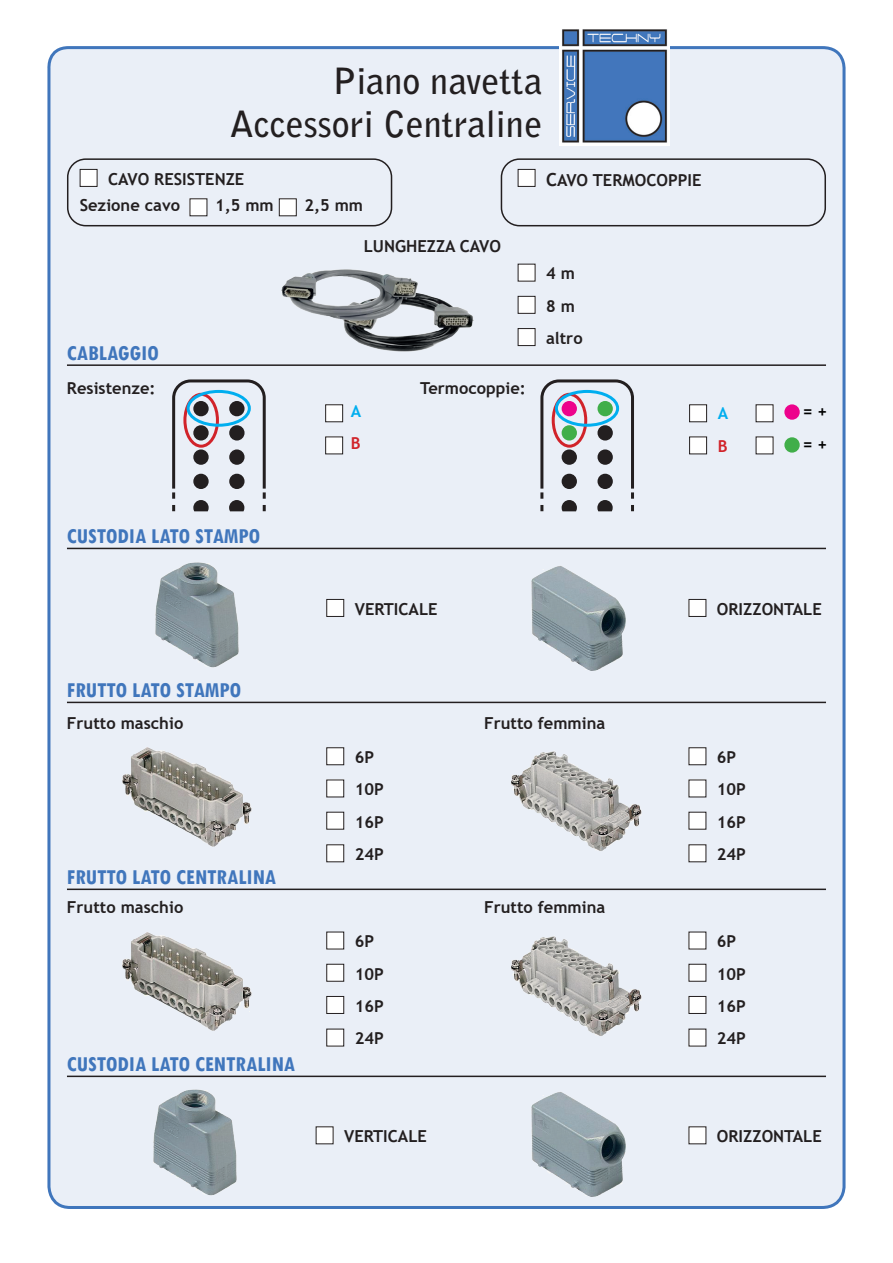
<style>
.page{position:relative;width:893px;height:1263px;background:#fff}
.page>*{position:absolute;margin:0;border:0;box-sizing:border-box;transform-origin:0 0}
.t1{font:700 36px/43.2px "Bell Gothic Std";color:#231f20;text-align:right}
.t2{font:700 condensed 22.5px "Tw Cen";color:#4076bc}
.t3{font:700 16.5px/32.4px "Trebuchet MS";color:#231f20}
.t4{font:700 16.5px "Trebuchet MS";color:#000}
.t5{font:700 16.5px "Trebuchet MS";color:#00aeef}
.t6{font:700 16.5px "Trebuchet MS";color:#d1232a}
.s1{font-size:18px}
</style>
<div class="page">
<div style="left:47px;top:46px;width:799px;height:1163px;background:#eaeff7"></div>
<img style="left:559px;top:29px;width:111px;height:117px">
<hr style="left:67px;top:548px;width:759px;height:1px;background:#231f20">
<hr style="left:67px;top:364px;width:759px;height:2px;background:#231f20">
<hr style="left:67px;top:1075px;width:759px;height:2px;background:#231f20">
<hr style="left:67px;top:702px;width:759px;height:1px;background:#231f20">
<hr style="left:67px;top:888px;width:759px;height:2px;background:#231f20">
<div style="left:327px;top:932px;width:17px;height:17px;background:#fff"></div>
<div style="left:326px;top:932px;width:18px;height:17px;border:1px solid #231f20"></div>
<div style="left:327px;top:964px;width:17px;height:17px;background:#fff"></div>
<div style="left:326px;top:964px;width:18px;height:18px;border:1px solid #231f20"></div>
<div style="left:327px;top:996px;width:17px;height:17px;background:#fff"></div>
<div style="left:326px;top:996px;width:18px;height:18px;border:1px solid #231f20"></div>
<div style="left:327px;top:1029px;width:17px;height:17px;background:#fff"></div>
<div style="left:326px;top:1029px;width:18px;height:17px;border:1px solid #231f20"></div>
<div style="left:689px;top:932px;width:17px;height:17px;background:#fff"></div>
<div style="left:689px;top:964px;width:17px;height:17px;background:#fff"></div>
<div style="left:689px;top:964px;width:17px;height:18px;border:1px solid #231f20"></div>
<div style="left:689px;top:996px;width:17px;height:17px;background:#fff"></div>
<div style="left:689px;top:996px;width:17px;height:18px;border:1px solid #231f20"></div>
<div style="left:689px;top:1029px;width:17px;height:17px;background:#fff"></div>
<div style="left:80px;top:169px;width:17px;height:17px;background:#fff"></div>
<div style="left:80px;top:169px;width:17px;height:18px;border:1px solid #231f20"></div>
<div style="left:190px;top:199px;width:17px;height:17px;background:#fff"></div>
<div style="left:326px;top:405px;width:17px;height:17px;background:#fff"></div>
<div style="left:325px;top:404px;width:18px;height:18px;border:1px solid #231f20"></div>
<div style="left:690px;top:405px;width:17px;height:17px;background:#fff"></div>
<div style="left:689px;top:404px;width:18px;height:18px;border:1px solid #231f20"></div>
<div style="left:756px;top:405px;width:17px;height:17px;background:#fff"></div>
<div style="left:326px;top:437px;width:17px;height:17px;background:#fff"></div>
<div style="left:325px;top:436px;width:18px;height:18px;border:1px solid #231f20"></div>
<div style="left:690px;top:437px;width:17px;height:17px;background:#fff"></div>
<div style="left:689px;top:436px;width:18px;height:18px;border:1px solid #231f20"></div>
<div style="left:756px;top:437px;width:17px;height:17px;background:#fff"></div>
<div style="left:279px;top:199px;width:17px;height:17px;background:#fff"></div>
<div style="left:279px;top:198px;width:18px;height:18px;border:1px solid #231f20"></div>
<div style="left:518px;top:169px;width:17px;height:17px;background:#fff"></div>
<div style="left:518px;top:169px;width:17px;height:18px;border:1px solid #231f20"></div>
<div style="left:518px;top:264px;width:17px;height:17px;background:#fff"></div>
<div style="left:518px;top:296px;width:17px;height:17px;background:#fff"></div>
<div style="left:518px;top:296px;width:17px;height:18px;border:1px solid #231f20"></div>
<div style="left:518px;top:329px;width:17px;height:17px;background:#fff"></div>
<div style="left:518px;top:328px;width:17px;height:18px;border:1px solid #231f20"></div>
<img style="left:341px;top:290px;width:132px;height:62px">
<img style="left:281px;top:266px;width:138px;height:60px">
<div style="left:327px;top:599px;width:17px;height:17px;background:#fff"></div>
<div style="left:326px;top:599px;width:18px;height:18px;border:1px solid #231f20"></div>
<div style="left:689px;top:599px;width:17px;height:17px;background:#fff"></div>
<div style="left:689px;top:599px;width:17px;height:18px;border:1px solid #231f20"></div>
<img style="left:129px;top:552px;width:127px;height:120px">
<img style="left:520px;top:552px;width:119px;height:123px">
<div style="left:316px;top:1127px;width:17px;height:17px;background:#fff"></div>
<div style="left:689px;top:1127px;width:17px;height:17px;background:#fff"></div>
<img style="left:520px;top:1078px;width:119px;height:124px">
<img style="left:126px;top:1079px;width:128px;height:120px">
<img style="left:118px;top:927px;width:138px;height:113px">
<div style="left:327px;top:748px;width:17px;height:17px;background:#fff"></div>
<div style="left:326px;top:747px;width:18px;height:18px;border:1px solid #231f20"></div>
<div style="left:327px;top:780px;width:17px;height:17px;background:#fff"></div>
<div style="left:326px;top:779px;width:18px;height:18px;border:1px solid #231f20"></div>
<div style="left:327px;top:812px;width:17px;height:17px;background:#fff"></div>
<div style="left:326px;top:812px;width:18px;height:17px;border:1px solid #231f20"></div>
<div style="left:327px;top:845px;width:17px;height:17px;background:#fff"></div>
<div style="left:326px;top:844px;width:18px;height:18px;border:1px solid #231f20"></div>
<div style="left:689px;top:748px;width:17px;height:17px;background:#fff"></div>
<div style="left:689px;top:747px;width:17px;height:18px;border:1px solid #231f20"></div>
<div style="left:689px;top:780px;width:17px;height:17px;background:#fff"></div>
<div style="left:689px;top:812px;width:17px;height:17px;background:#fff"></div>
<div style="left:689px;top:845px;width:17px;height:17px;background:#fff"></div>
<img style="left:118px;top:743px;width:138px;height:112px">
<img style="left:505px;top:744px;width:145px;height:112px">
<img style="left:505px;top:928px;width:145px;height:113px">
<svg style="left:171px;top:378px;width:96px;height:135px;background:#babec5"></svg>
<div style="left:183px;top:393px;width:36px;height:55px;border:3px solid #d1232a;border-radius:50%"></div>
<div style="left:187px;top:390px;width:64px;height:37px;border:3px solid #00aeef;border-radius:50%"></div>
<svg style="left:539px;top:378px;width:96px;height:135px;background:#bec2c8"></svg>
<div style="left:552px;top:393px;width:35px;height:55px;border:3px solid #d1232a;border-radius:50%"></div>
<div style="left:555px;top:390px;width:64px;height:37px;border:3px solid #00aeef;border-radius:50%"></div>
<div style="left:785px;top:405px;width:14px;height:14px;background:#ed028c;border-radius:50%"></div>
<div style="left:784px;top:404px;width:16px;height:16px;border:2px solid #ed028c;border-radius:50%"></div>
<div style="left:785px;top:438px;width:14px;height:14px;background:#40ae49;border-radius:50%"></div>
<div style="left:784px;top:437px;width:16px;height:16px;border:2px solid #40ae49;border-radius:50%"></div>
<div style="left:501px;top:158px;width:325px;height:68px;border:2px solid #231f20;border-radius:18px"></div>
<div style="left:67px;top:158px;width:325px;height:68px;border:2px solid #231f20;border-radius:18px"></div>
<h1 class="t1" style="left:230px;top:60px;width:314px">Piano navetta<br>Accessori Centraline</h1>
<p class="t3" style="left:80px;top:166px;width:166px;line-height:26.5px;text-indent:28px">CAVO RESISTENZE<br>Sezione cavo</p>
<p class="t3" style="left:215px;top:189px;width:60px">1,5 mm</p>
<p class="t3" style="left:304px;top:189px;width:60px">2,5 mm</p>
<p class="t3" style="left:364px;top:230px;width:139px">LUNGHEZZA CAVO</p>
<h2 class="t2" style="left:67px;top:339px;width:94px">CABLAGGIO</h2>
<p class="t3" style="left:67px;top:372px;width:90px">Resistenze:</p>
<p class="t3" style="left:420px;top:372px;width:107px">Termocoppie:</p>
<p class="t3" style="left:546px;top:164px;width:157px"><span class="s1">C</span>AVO TERMOCOPPIE</p>
<p class="t3" style="left:546px;top:257px;width:38px">4 m<br>8 m altro</p>
<h2 class="t2" style="left:67px;top:523px;width:195px">CUSTODIA LATO STAMPO</h2>
<h2 class="t2" style="left:67px;top:677px;width:176px">FRUTTO LATO STAMPO</h2>
<p class="t5" style="left:351px;top:401px;width:12px">A</p>
<p class="t5" style="left:718px;top:403px;width:12px">A</p>
<p class="t4" style="left:803px;top:401px;width:26px">= +</p>
<p class="t6" style="left:351px;top:433px;width:11px">B</p>
<p class="t6" style="left:718px;top:435px;width:11px">B</p>
<p class="t4" style="left:803px;top:434px;width:26px">= +</p>
<p class="t3" style="left:355px;top:593px;width:84px">VERTICALE</p>
<p class="t3" style="left:717px;top:593px;width:106px">ORIZZONTALE</p>
<p class="t3" style="left:67px;top:707px;width:118px">Frutto maschio</p>
<p class="t3" style="left:484px;top:707px;width:123px">Frutto femmina</p>
<p class="t3" style="left:355px;top:741px;width:31px">6P<br>10P<br>16P<br>24P</p>
<p class="t3" style="left:717px;top:741px;width:31px">6P<br>10P<br>16P<br>24P</p>
<h2 class="t2" style="left:67px;top:864px;width:211px">FRUTTO LATO CENTRALINA</h2>
<p class="t3" style="left:67px;top:891px;width:118px">Frutto maschio</p>
<p class="t3" style="left:484px;top:891px;width:123px">Frutto femmina</p>
<p class="t3" style="left:355px;top:925px;width:31px">6P<br>10P<br>16P<br>24P</p>
<p class="t3" style="left:717px;top:925px;width:31px">6P<br>10P<br>16P<br>24P</p>
<h2 class="t2" style="left:67px;top:1051px;width:230px">CUSTODIA LATO CENTRALINA</h2>
<p class="t3" style="left:344px;top:1120px;width:84px">VERTICALE</p>
<p class="t3" style="left:717px;top:1120px;width:106px">ORIZZONTALE</p>
</div>
